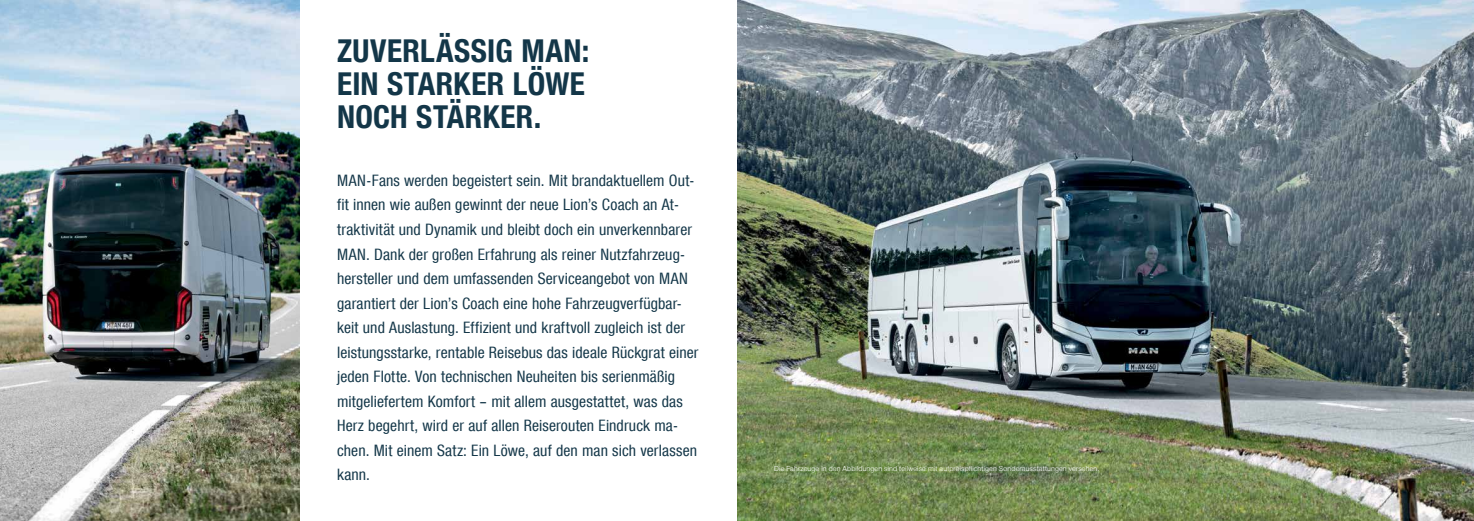
<style>
.page{position:relative;width:1474px;height:521px;background:#fff}
.page>*{position:absolute;margin:0;border:0;box-sizing:border-box;transform-origin:0 0}
.t1{font:700 31.5px/33.2px "Man Global Condensed";letter-spacing:.01em;color:#133648}
.t2{font:15.75px/24.5px "Man Global Condensed";letter-spacing:.005em;color:#133648}
.t3{font:300 7px "Man Global";letter-spacing:.025em;color:#fff}
</style>
<div class="page">
<img style="left:737px;top:0;width:736px;height:521px">
<img style="left:0;top:0;width:300px;height:521px">
<h1 class="t1" style="left:337px;top:34px;width:254px">ZUVERLÄSSIG MAN:<br>EIN STARKER LÖWE<br>NOCH STÄRKER.</h1>
<p class="t2" style="left:337px;top:168px;width:363px">MAN-Fans werden begeistert sein. Mit brandaktuellem Out&shy;fit innen wie außen gewinnt der neue Lion’s Coach an At&shy;traktivität und Dynamik und bleibt doch ein unverkennbarer MAN. Dank der großen Erfahrung als reiner Nutzfahrzeug&shy;hersteller und dem umfassenden Serviceangebot von MAN garantiert der Lion’s Coach eine hohe Fahrzeugverfügbar&shy;keit und Auslastung. Effizient und kraftvoll zugleich ist der leistungsstarke, rentable Reisebus das ideale Rückgrat einer jeden Flotte. Von technischen Neuheiten bis serienmäßig mitgeliefertem Komfort – mit allem ausgestattet, was das Herz begehrt, wird er auf allen Reiserouten Eindruck ma&shy;chen. Mit einem Satz: Ein Löwe, auf den man sich verlassen kann.</p>
<p class="t3" style="left:774px;top:464px;width:326px">Die Fahrzeuge in den Abbildungen sind teilweise mit aufpreispflichtigen Sonderausstattungen versehen.</p>
</div>
